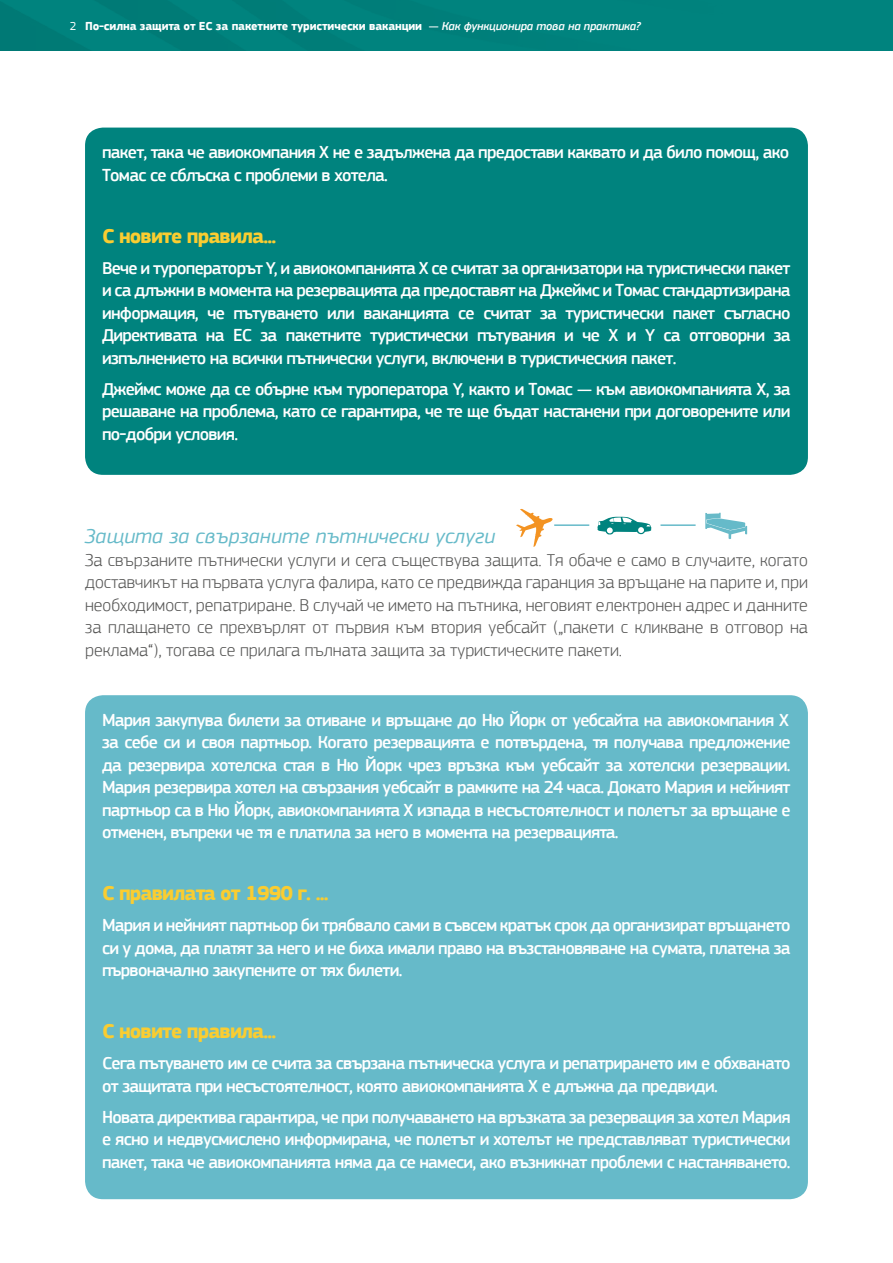
<style>
.page{position:relative;width:893px;height:1263px;background:#fff}
.page>*{position:absolute;margin:0;border:0;box-sizing:border-box;transform-origin:0 0}
.t1{font:700 21px "EC Square Sans Pro";letter-spacing:-.04em;color:#facd31}
.t2{font:italic 21px "EC Square Sans Pro";letter-spacing:.01em;color:#66bac9}
.t3{font:500 18px/22.5px "EC Square Sans Pro";letter-spacing:-.04em;color:#fff;text-align:justify}
.t4{font:300 18px/22.5px "EC Square Sans Pro";color:#575756;text-align:justify}
.t5{font:700 12px "EC Square Sans Pro";letter-spacing:-.01em;color:#fff}
.s1{font-weight:400}
.s2{font-weight:500}
.s3{font-weight:500;font-style:italic}
</style>
<div class="page">
<div style="left:0;top:0;width:893px;height:51px;background:#00837e"></div>
<div style="left:85px;top:128px;width:723px;height:347px;background:#00837e;border-radius:18px"></div>
<div style="left:85px;top:695px;width:723px;height:504px;background:#66bac9;border-radius:18px"></div>
<svg style="left:705px;top:512px;width:42px;height:27px"></svg>
<svg style="left:516px;top:509px;width:37px;height:38px"></svg>
<svg style="left:597px;top:517px;width:54px;height:17px"></svg>
<hr style="left:554px;top:524px;width:35px;height:2px;background:#66bac9">
<hr style="left:660px;top:524px;width:36px;height:2px;background:#66bac9">
<p class="t5" style="left:70px;top:19px;width:572px"><span class="s1">2</span> По-силна защита от ЕС за пакетните туристически ваканции <span class="s2">—</span> <span class="s3">Как функционира това на практика?</span></p>
<p class="t3" style="left:102px;top:141px;width:689px">пакет, така че авиокомпания X не е задължена да предостави каквато и да било помощ, ако<br>Томас се сблъска с проблеми в хотела.</p>
<p class="t1" style="left:102px;top:223px;width:176px">С новите правила...</p>
<p class="t3" style="left:102px;top:257px;width:690px">Вече и туроператорът Y, и авиокомпанията X се считат за организатори на туристически пакет и са длъжни в момента на резервацията да предоставят на Джеймс и Томас стандартизирана информация, че пътуването или ваканцията се считат за туристически пакет съгласно Директивата на ЕС за пакетните туристически пътувания и че X и Y са отговорни за изпълнението на всички пътнически услуги, включени в туристическия пакет.</p>
<p class="t3" style="left:102px;top:378px;width:690px">Джеймс може да се обърне към туроператора Y, както и Томас — към авиокомпанията X, за решаване на проблема, като се гарантира, че те ще бъдат настанени при договорените или по-добри условия.</p>
<p class="t2" style="left:85px;top:524px;width:412px">Защита за свързаните пътнически услуги</p>
<p class="t4" style="left:85px;top:549px;width:724px">За свързаните пътнически услуги и сега съществува защита. Тя обаче е само в случаите, когато доставчикът на първата услуга фалира, като се предвижда гаранция за връщане на парите и, при необходимост, репатриране. В случай че името на пътника, неговият електронен адрес и данните за плащането се прехвърлят от първия към втория уебсайт („пакети с кликване в отговор на реклама“), тогава се прилага пълната защита за туристическите пакети.</p>
<p class="t3" style="left:102px;top:709px;width:690px">Мария закупува билети за отиване и връщане до Ню Йорк от уебсайта на авиокомпания X за себе си и своя партньор. Когато резервацията е потвърдена, тя получава предложение да резервира хотелска стая в Ню Йорк чрез връзка към уебсайт за хотелски резервации.<br>Мария резервира хотел на свързания уебсайт в рамките на 24 часа. Докато Мария и нейният партньор са в Ню Йорк, авиокомпанията X изпада в несъстоятелност и полетът за връщане е отменен, въпреки че тя е платила за него в момента на резервацията.</p>
<p class="t1" style="left:102px;top:881px;width:228px">С правилата от 1990 г. ...</p>
<p class="t3" style="left:102px;top:914px;width:690px">Мария и нейният партньор би трябвало сами в съвсем кратък срок да организират връщането си у дома, да платят за него и не биха имали право на възстановяване на сумата, платена за първоначално закупените от тях билети.</p>
<p class="t1" style="left:102px;top:1019px;width:176px">С новите правила...</p>
<p class="t3" style="left:102px;top:1052px;width:690px">Сега пътуването им се счита за свързана пътническа услуга и репатрирането им е обхванато от защитата при несъстоятелност, която авиокомпанията X е длъжна да предвиди.</p>
<p class="t3" style="left:102px;top:1106px;width:690px">Новата директива гарантира, че при получаването на връзката за резервация за хотел Мария е ясно и недвусмислено информирана, че полетът и хотелът не представляват туристически пакет, така че авиокомпанията няма да се намеси, ако възникнат проблеми с настаняването.</p>
</div>
